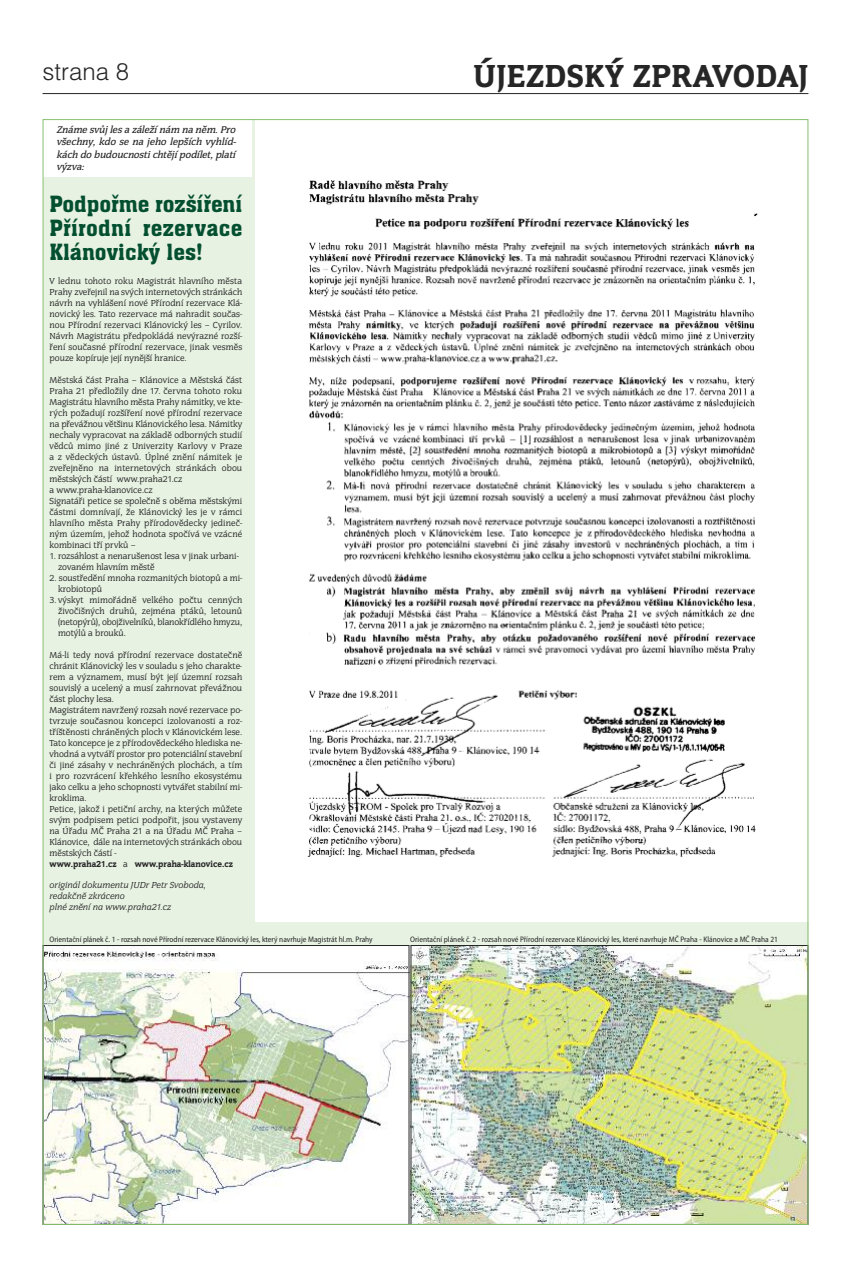
<style>
.page{position:relative;width:851px;height:1276px;background:#fff}
.page>*{position:absolute;margin:0;border:0;box-sizing:border-box;transform-origin:0 0}
.t1{font:900 33px "Congress TCE";letter-spacing:.015em;color:#272627}
.t2{font:300 24px "Helvetica CE";color:#272627}
.t3{font:22px/24px "Aachen BTCE";color:#034f30;text-align:justify}
.t4{font:italic 500 10px/12.1px "Congress TCE";color:#272627}
.t5{font:9px/11px "Congress TCE";color:#272627}
.t6{font:italic 9px/10.9px "Congress TCE";color:#272627}
.t7{font:semi-condensed 8px "Myriad Pro";color:#272627}
.s1{font-weight:900}
</style>
<div class="page">
<div style="left:43px;top:119px;width:765px;height:1106px;background:#e7f2e2"></div>
<hr style="left:43px;top:93px;width:765px;height:1px;background:#272627">
<div style="left:255px;top:119px;width:553px;height:802px;background:#fff"></div>
<img style="left:307px;top:180px;width:451px;height:677px">
<img style="left:45px;top:947px;width:362px;height:276px">
<img style="left:412px;top:947px;width:394px;height:276px">
<div style="left:43px;top:119px;width:209px;height:58px;background:#fff"></div>
<h2 class="t2" style="left:43px;top:57px;width:88px">strana 8</h2>
<p class="t4" style="left:56px;top:124px;width:182px">Známe svůj les a záleží nám na něm. Pro všechny, kdo se na jeho lepších vyhlíd&shy;kách dobudoucnostichtějí podílet,platí výzva:</p>
<h3 class="t3" style="left:50px;top:194px;width:194px">Podpořme rozšíření Přírodní rezervace Klánovický les!</h3>
<p class="t5" style="left:50px;top:276px;width:194px;text-align:justify">V lednu tohoto roku Magistrát hlavního města Prahy zveřejnil na svých internetových stránkách návrh na vyhlášení nové Přírodní rezervace Klá&shy;novický les. Tato rezervace má nahradit součas&shy;nou Přírodní rezervaci Klánovický les – Cyrilov.<br>Návrh Magistrátu předpokládá nevýrazné rozší&shy;ření současné přírodní rezervace, jinak vesměs pouze kopíruje její nynější hranice.</p>
<p class="t5" style="left:50px;top:374px;width:194px">Městská část Praha – Klánovice a Městská část Praha 21 předložily dne 17. června tohoto roku Magistrátu hlavního města Prahy námitky, ve kte&shy;rých požadují rozšíření nové přírodní rezervace na převážnou většinu Klánovického lesa. Námitky nechaly vypracovat na základě odborných studií vědců mimo jiné z Univerzity Karlovy v Praze a z vědeckých ústavů. Úplné znění námitek je zveřejněno na internetových stránkách obou městských částí www.praha21.cz<br>a www.praha-klanovice.cz<br>Signatáři petice se společně s oběma městskými částmi domnívají, že Klánovický les je v rámci hlavního města Prahy přírodovědecky jedineč&shy;ným územím, jehož hodnota spočívá ve vzácné kombinaci tří prvků –</p>
<p class="t5" style="left:58px;top:550px;width:182px;text-indent:-9px">1. rozsáhlost a nenarušenost lesa v jinak urbani&shy;zovaném hlavním městě</p>
<p class="t5" style="left:58px;top:572px;width:186px;text-indent:-9px">2. soustředění mnoha rozmanitých biotopů a mi&shy;krobiotopů</p>
<p class="t5" style="left:58px;top:594px;width:186px;text-align:justify;text-indent:-9px">3. výskyt mimořádně velkého počtu cenných živočišných druhů, zejména ptáků, letounů (netopýrů), obojživelníků, blanokřídlého hmyzu, motýlů a brouků.</p>
<p class="t5" style="left:50px;top:649px;width:194px">Má-li tedy nová přírodní rezervace dostatečně chránit Klánovický les v souladu s jeho charakte&shy;rem a významem, musí být její územní rozsah souvislý a ucelený a musí zahrnovat převážnou část plochy lesa.<br>Magistrátem navržený rozsah nové rezervace po&shy;tvrzuje současnou koncepci izolovanosti a roz&shy;tříštěnosti chráněných ploch v Klánovickém lese.<br>Tato koncepce je z přírodovědeckého hlediska ne&shy;vhodná a vytváří prostor pro potenciální stavební či jiné zásahy v nechráněných plochách, a tím i pro rozvrácení křehkého lesního ekosystému jako celku a jeho schopnosti vytvářet stabilní mi&shy;kroklima.<br>Petice, jakož i petiční archy, na kterých můžete svým podpisem petici podpořit, jsou vystaveny na Úřadu MČ Praha 21 a na Úřadu MČ Praha – Klánovice, dále na internetových stránkách obou městských částí -<br><span class="s1">www.praha21.cz</span> a <span class="s1">www.praha-klanovice.cz</span></p>
<p class="t6" style="left:50px;top:880px;width:158px">originál dokumentu JUDr Petr Svoboda, redakčně zkráceno<br>plné znění na www.praha21.cz</p>
<h1 class="t1" style="left:473px;top:56px;width:336px">ÚJEZDSKÝ ZPRAVODAJ</h1>
<p class="t7" style="left:49px;top:936px;width:325px">Orientační plánek č. 1 - rozsah nové Přírodní rezervace Klánovický les, který navrhuje Magistrát hl.m. Prahy</p>
<p class="t7" style="left:410px;top:936px;width:369px">Orientační plánek č. 2 - rozsah nové Přírodní rezervace Klánovický les, které navrhuje MČ Praha - Klánovice a MČ Praha 21</p>
</div>
